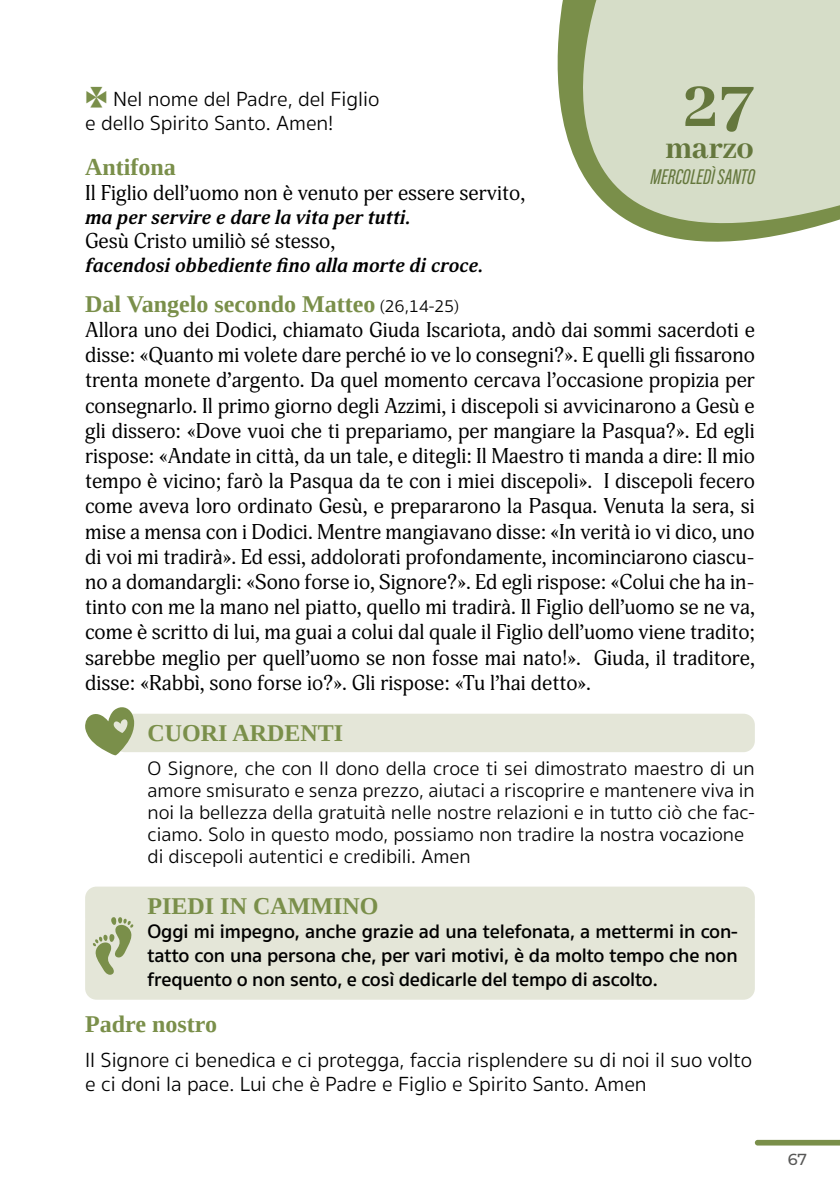
<style>
.page{position:relative;width:840px;height:1191px;background:#fff}
.page>*{position:absolute;margin:0;border:0;box-sizing:border-box;transform-origin:0 0}
.t1{font:800 74px "Abhaya Libre";color:#65773d}
.t2{font:800 34px "Abhaya Libre";color:#65773d}
.t3{font:700 24px "Liberation Serif";color:#7a8f4a}
.t4{font:italic 500 22px "Acumin Pro Extra Cond";color:#65773d}
.t5{font:21px/25.2px "Adonis";color:#000;text-align:justify}
.t6{font:300 21px/24px "Sukhumvit Set";color:#000}
.t7{font:300 20px/22px "Sukhumvit Set";color:#000}
.t8{font:600 20px/24px "Sukhumvit Set";letter-spacing:-.01em;color:#000;text-align:justify}
.t9{font:italic 700 20px "Adonis";color:#000}
.t10{font:500 16px "Montserrat";color:#575756}
.s1{font-family:"Sukhumvit Set";font-weight:300;font-size:18px;color:#000}
</style>
<div class="page">
<svg style="left:557px;top:0;width:264px;height:242px"></svg>
<svg style="left:564px;top:0;width:275px;height:225px;background:#cdd5bc"></svg>
<svg style="left:754px;top:1139px;width:85px;height:6px"></svg>
<div style="left:113px;top:713px;width:641px;height:39px;background:#e4e6d8;border-radius:11px"></div>
<div style="left:85px;top:886px;width:669px;height:42px;background:#e4e6d8;border-radius:11px"></div>
<div style="left:85px;top:910px;width:669px;height:89px;background:#e4e6d8;border-radius:11px"></div>
<svg style="left:93px;top:917px;width:40px;height:57px"></svg>
<svg style="left:85px;top:707px;width:49px;height:48px"></svg>
<h1 class="t1" style="left:682px;top:64px;width:72px">27</h1>
<h2 class="t2" style="left:665px;top:129px;width:90px">marzo</h2>
<p class="t4" style="left:650px;top:163px;width:106px">MERCOLEDÌ SANTO</p>
<p class="t6" style="left:85px;top:87px;width:295px;text-indent:28px">Nel nome del Padre, del Figlio e dello Spirito Santo. Amen!</p>
<p class="t3" style="left:85px;top:154px;width:92px">Antifona</p>
<p class="t5" style="left:85px;top:180px;width:441px">Il Figlio dell’uomo non è venuto per essere servito,</p>
<p class="t9" style="left:85px;top:205px;width:326px">ma per servire e dare la vita per tutti.</p>
<p class="t5" style="left:85px;top:228px;width:251px">Gesù Cristo umiliò sé stesso,</p>
<p class="t9" style="left:85px;top:253px;width:399px">facendosi obbediente fino alla morte di croce.</p>
<p class="t3" style="left:85px;top:290px;width:376px">Dal Vangelo secondo Matteo <span class="s1">(26,14-25)</span></p>
<p class="t5" style="left:85px;top:318px;width:671px">Allora uno dei Dodici, chiamato Giuda Iscariota, andò dai sommi sacerdoti e disse: «Quanto mi volete dare perché io ve lo consegni?». E quelli gli fissarono trenta monete d’argento. Da quel momento cercava l’occasione propizia per consegnarlo. Il primo giorno degli Azzimi, i discepoli si avvicinarono a Gesù e gli dissero: «Dove vuoi che ti prepariamo, per mangiare la Pasqua?». Ed egli rispose: «Andate in città, da un tale, e ditegli: Il Maestro ti manda a dire: Il mio tempo è vicino; farò la Pasqua da te con i miei discepoli». I discepoli fecero come aveva loro ordinato Gesù, e prepararono la Pasqua. Venuta la sera, si mise a mensa con i Dodici. Mentre mangiavano disse: «In verità io vi dico, uno di voi mi tradirà». Ed essi, addolorati profondamente, incominciarono ciascu&shy;no a domandargli: «Sono forse io, Signore?». Ed egli rispose: «Colui che ha in&shy;tinto con me la mano nel piatto, quello mi tradirà. Il Figlio dell’uomo se ne va, come è scritto di lui, ma guai a colui dal quale il Figlio dell’uomo viene tradito; sarebbe meglio per quell’uomo se non fosse mai nato!». Giuda, il traditore, disse: «Rabbì, sono forse io?». Gli rispose: «Tu l’hai detto».</p>
<p class="t3" style="left:147px;top:720px;width:197px">CUORI ARDENTI</p>
<p class="t7" style="left:147px;top:757px;width:608px">O Signore, che con Il dono della croce ti sei dimostrato maestro di un amore smisurato e senza prezzo, aiutaci a riscoprire e mantenere viva in noi la bellezza della gratuità nelle nostre relazioni e in tutto ciò che fac&shy;ciamo. Solo in questo modo, possiamo non tradire la nostra vocazione di discepoli autentici e credibili. Amen</p>
<p class="t3" style="left:147px;top:892px;width:232px">PIEDI IN CAMMINO</p>
<p class="t8" style="left:147px;top:920px;width:591px">Oggi mi impegno, anche grazie ad una telefonata, a mettermi in con&shy;tatto con una persona che, per vari motivi, è da molto tempo che non frequento o non sento, e così dedicarle del tempo di ascolto.</p>
<p class="t3" style="left:85px;top:1010px;width:133px">Padre nostro</p>
<p class="t6" style="left:85px;top:1048px;width:668px">Il Signore ci benedica e ci protegga, faccia risplendere su di noi il suo volto e ci doni la pace. Lui che è Padre e Figlio e Spirito Santo. Amen</p>
<p class="t10" style="left:787px;top:1148px;width:21px">67</p>
</div>
